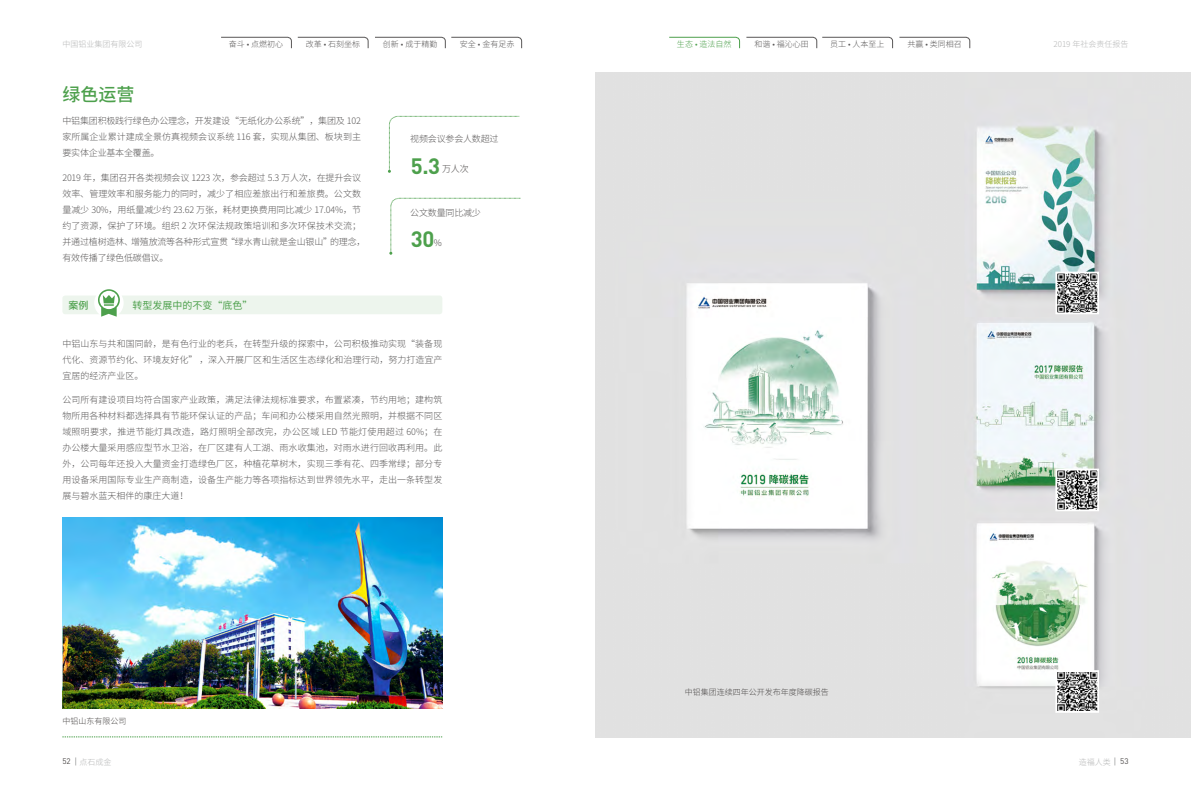
<style>
.page{position:relative;width:1191px;height:808px;background:#fff}
.page>*{position:absolute;margin:0;border:0;box-sizing:border-box;transform-origin:0 0}
.t1{font:700 22px "DIN";color:#4da04c}
.t2{font:500 18px "Source Han Sans CN";color:#4da04c}
.t3{font:10px "Source Han Sans CN";color:#4da04c}
.t4{font:500 10px "Source Han Sans CN";color:#4da04c}
.t5{font:300 9px/16px "Source Han Sans CN";color:#595757;text-align:justify}
.t6{font:300 9px "Source Han Sans CN";letter-spacing:-.02em;color:#595757}
.t7{font:300 9px "Source Han Sans CN";color:#4c4948}
.t8{font:300 8px "Source Han Sans CN";color:#595757}
.t9{font:300 8px "Source Han Sans CN";color:#b5b6b6}
.t10{font:300 8px "Source Han Sans CN";color:#4c4948}
.t11{font:300 8px "Source Han Sans CN";color:#4da04c}
.t12{font:8px "DIN";color:#4c4948}
.s1{font-family:"DIN";font-weight:400;color:#4c4948}
</style>
<div class="page">
<svg style="left:899px;top:37px;width:71px;height:11px"></svg>
<svg style="left:746px;top:37px;width:147px;height:11px"></svg>
<svg style="left:451px;top:37px;width:71px;height:11px"></svg>
<svg style="left:375px;top:37px;width:70px;height:11px"></svg>
<svg style="left:221px;top:37px;width:147px;height:11px"></svg>
<svg style="left:669px;top:37px;width:71px;height:11px"></svg>
<div style="left:62px;top:295px;width:380px;height:19px;background:#edf5ed;border-radius:3px"></div>
<img style="left:595px;top:73px;width:596px;height:664px">
<div style="left:94px;top:288px;width:30px;height:30px;background:#fff;border-radius:50%"></div>
<svg style="left:98px;top:289px;width:22px;height:28px"></svg>
<svg style="left:62px;top:737px;width:380px;height:1px"></svg>
<img style="left:62px;top:518px;width:380px;height:191px">
<svg style="left:388px;top:116px;width:131px;height:57px"></svg>
<svg style="left:389px;top:198px;width:132px;height:57px"></svg>
<img style="left:1058px;top:673px;width:38px;height:37px">
<div style="left:1055px;top:670px;width:44px;height:43px;border:2px solid #fff"></div>
<img style="left:1058px;top:472px;width:38px;height:36px">
<div style="left:1055px;top:469px;width:44px;height:42px;border:2px solid #fff"></div>
<img style="left:1058px;top:275px;width:38px;height:36px">
<div style="left:1055px;top:272px;width:44px;height:42px;border:2px solid #fff"></div>
<p class="t9" style="left:62px;top:40px;width:82px">中国铝业集团有限公司</p>
<p class="t8" style="left:229px;top:40px;width:56px">奋斗 • 点燃初心</p>
<p class="t8" style="left:306px;top:40px;width:56px">改革 • 石刻坐标</p>
<p class="t8" style="left:383px;top:40px;width:56px">创新 • 成于精勤</p>
<p class="t8" style="left:460px;top:40px;width:56px">安全 • 金有足赤</p>
<p class="t8" style="left:754px;top:40px;width:56px">和谐 • 福沁心田</p>
<p class="t8" style="left:830px;top:40px;width:56px">员工 • 人本至上</p>
<p class="t8" style="left:907px;top:40px;width:56px">共赢 • 类同相召</p>
<p class="t9" style="left:1053px;top:40px;width:77px">2019 年社会责任报告</p>
<p class="t11" style="left:677px;top:40px;width:56px">生态 • 造法自然</p>
<h2 class="t2" style="left:62px;top:84px;width:73px">绿色运营</h2>
<p class="t5" style="left:62px;top:113px;width:300px">中铝集团积极践行绿色办公理念，开发建设“无纸化办公系统”，集团及 102家所属企业累计建成全景仿真视频会议系统 116 套，实现从集团、板块到主要实体企业基本全覆盖。</p>
<p class="t5" style="left:62px;top:170px;width:305px;text-align:left">2019 年，集团召开各类视频会议 1223 次，参会超过 5.3 万人次，在提升会议效率、管理效率和服务能力的同时，减少了相应差旅出行和差旅费。公文数量减少 30%，用纸量减少约 23.62 万张，耗材更换费用同比减少 17.04%，节约了资源，保护了环境。组织 2 次环保法规政策培训和多次环保技术交流；并通过植树造林、增殖放流等各种形式宣贯“绿水青山就是金山银山”的理念，有效传播了绿色低碳倡议。</p>
<p class="t6" style="left:410px;top:134px;width:90px">视频会议参会人数超过</p>
<h1 class="t1" style="left:411px;top:151px;width:31px">5.3</h1>
<p class="t7" style="left:442px;top:164px;width:28px">万人次</p>
<p class="t6" style="left:410px;top:207px;width:72px">公文数量同比减少</p>
<h1 class="t1" style="left:411px;top:225px;width:25px">30</h1>
<p class="t7" style="left:434px;top:237px;width:10px">%</p>
<p class="t4" style="left:69px;top:299px;width:21px">案例</p>
<p class="t5" style="left:62px;top:336px;width:381px">中铝山东与共和国同龄，是有色行业的老兵，在转型升级的探索中，公司积极推动实现“装备现代化、资源节约化、环境友好化” ，深入开展厂区和生活区生态绿化和治理行动，努力打造宜产宜居的经济产业区。</p>
<p class="t5" style="left:62px;top:392px;width:381px">公司所有建设项目均符合国家产业政策，满足法律法规标准要求，布置紧凑，节约用地；建构筑物所用各种材料都选择具有节能环保认证的产品；车间和办公楼采用自然光照明，并根据不同区域照明要求，推进节能灯具改造，路灯照明全部改完，办公区域 LED 节能灯使用超过 60%；在办公楼大量采用感应型节水卫浴，在厂区建有人工湖、雨水收集池，对雨水进行回收再利用。此外，公司每年还投入大量资金打造绿色厂区，种植花草树木，实现三季有花、四季常绿；部分专用设备采用国际专业生产商制造，设备生产能力等各项指标达到世界领先水平，走出一条转型发展与碧水蓝天相伴的康庄大道！</p>
<p class="t3" style="left:132px;top:299px;width:121px">转型发展中的不变“底色”</p>
<p class="t10" style="left:63px;top:717px;width:66px">中铝山东有限公司</p>
<p class="t10" style="left:685px;top:687px;width:145px">中铝集团连续四年公开发布年度降碳报告</p>
<p class="t9" style="left:79px;top:757px;width:33px">点石成金</p>
<p class="t12" style="left:62px;top:756px;width:10px">52</p>
<p class="t9" style="left:1078px;top:757px;width:51px">造福人类 <span class="s1">53</span></p>
</div>
